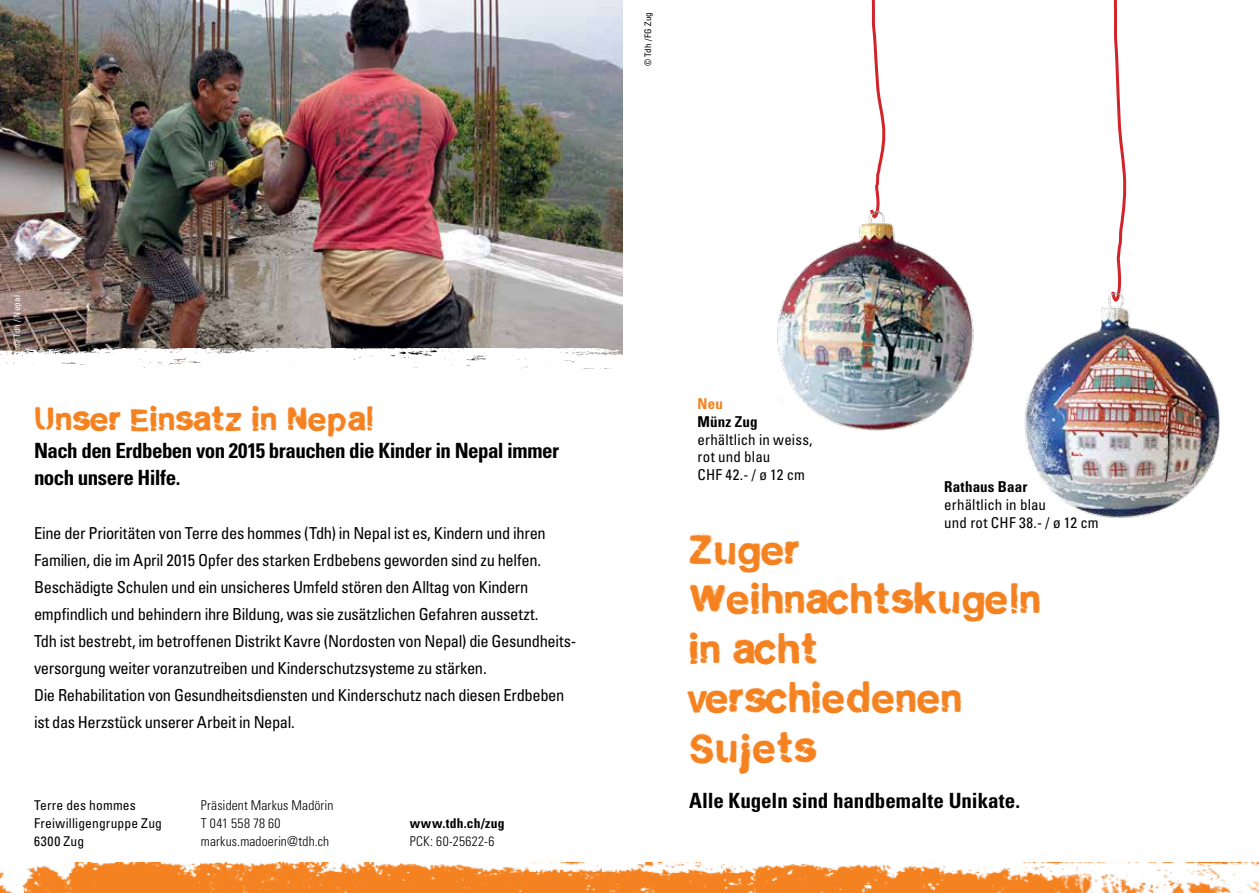
<style>
.page{position:relative;width:1259px;height:893px;background:#fff}
.page>*{position:absolute;margin:0;border:0;box-sizing:border-box;transform-origin:0 0}
.t1{font:45px/49.5px "tdh cityburn";letter-spacing:.03em;color:#f58220}
.t2{font:36px "cityburn";letter-spacing:.03em;color:#f58220}
.t3{font:700 condensed 21px/27px "Univers LT Std";letter-spacing:-.02em;color:#000}
.t4{font:700 condensed 21px "Univers LT Std";color:#000}
.t5{font:condensed 16.5px/27px "Univers LT Std";letter-spacing:-.02em;color:#000}
.t6{font:condensed 15px/17.9px "Univers LT Std";letter-spacing:.01em;color:#000}
.t7{font:700 condensed 15px "Univers LT Std";letter-spacing:.01em;color:#000}
.t8{font:700 condensed 15px "Univers LT Std";color:#f58220}
.t9{font:300 condensed 13.5px/18px "Univers LT Std";letter-spacing:.015em;color:#000}
.t10{font:condensed 13.5px/18px "Univers LT Std";letter-spacing:.015em;color:#000}
.t11{font:700 condensed 13.5px "Univers LT Std";letter-spacing:.015em;color:#000}
.t12{font:condensed 9px "Univers LT Std";letter-spacing:.025em;color:#000}
.t13{font:condensed 9px "Univers LT Std";letter-spacing:.025em;color:#fff}
</style>
<div class="page">
<img style="left:0;top:0;width:622px;height:349px">
<img style="left:0;top:349px;width:623px;height:20px">
<img style="left:0;top:863px;width:1259px;height:30px">
<svg style="left:1113px;top:0;width:14px;height:287px"></svg>
<img style="left:1024px;top:287px;width:196px;height:231px">
<svg style="left:871px;top:0;width:15px;height:207px"></svg>
<img style="left:777px;top:207px;width:197px;height:224px">
<p class="t13" style="left:11px;top:347px;width:53px;rotate:-90deg">© Tdh / Nepal</p>
<p class="t12" style="left:642px;top:66px;width:56px;rotate:-90deg">© Tdh /FG Zug</p>
<p class="t8" style="left:697px;top:394px;width:27px">Neu</p>
<p class="t7" style="left:697px;top:412px;width:62px">Münz Zug</p>
<p class="t6" style="left:697px;top:430px;width:117px">erhältlich in weiss, rot und blau<br>CHF 42.- / ø 12 cm</p>
<h2 class="t2" style="left:34px;top:397px;width:341px">Unser Einsatz in Nepal</h2>
<p class="t3" style="left:34px;top:437px;width:526px">Nach den Erdbeben von 2015 brauchen die Kinder in Nepal immer noch unsere Hilfe.</p>
<p class="t7" style="left:944px;top:478px;width:85px">Rathaus Baar</p>
<p class="t6" style="left:944px;top:495px;width:156px">erhältlich in blau<br>und rot CHF 38.- / ø 12 cm</p>
<p class="t5" style="left:34px;top:519px;width:544px">Eine der Prioritäten von Terre des hommes (Tdh) in Nepal ist es, Kindern und ihren Familien, die im April 2015 Opfer des starken Erdbebens geworden sind zu helfen.<br>Beschädigte Schulen und ein unsicheres Umfeld stören den Alltag von Kindern empfindlich und behindern ihre Bildung, was sie zusätzlichen Gefahren aussetzt.<br>Tdh ist bestrebt, im betroffenen Distrikt Kavre (Nordosten von Nepal) die Gesundheits&shy;versorgung weiter voranzutreiben und Kinderschutzsysteme zu stärken.<br>Die Rehabilitation von Gesundheitsdiensten und Kinderschutz nach diesen Erdbeben ist das Herzstück unserer Arbeit in Nepal.</p>
<h1 class="t1" style="left:689px;top:524px;width:352px">ZUGER<br>WEIHNACHTSKUGELN<br>IN ACHT<br>VERSCHIEDENEN<br>SUJETS</h1>
<p class="t10" style="left:34px;top:796px;width:129px">Terre des hommes<br>Freiwilligengruppe Zug<br>6300 Zug</p>
<p class="t9" style="left:201px;top:796px;width:134px">Präsident Markus Madörin<br>T 041 558 78 60 markus.madoerin@tdh.ch</p>
<p class="t11" style="left:410px;top:815px;width:96px">www.tdh.ch/zug</p>
<p class="t9" style="left:410px;top:833px;width:86px">PCK: 60-25622-6</p>
<p class="t4" style="left:689px;top:788px;width:332px">Alle Kugeln sind handbemalte Unikate.</p>
</div>
